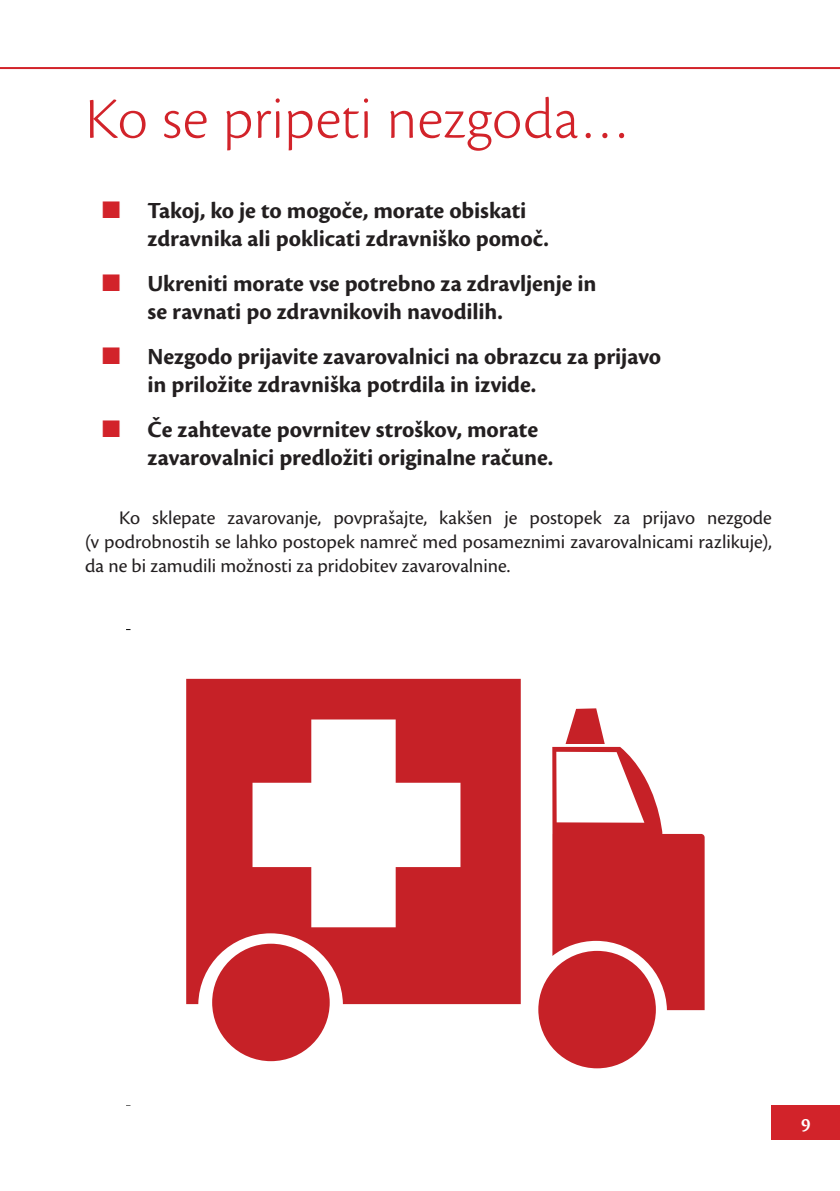
<style>
.page{position:relative;width:840px;height:1191px;background:#fff}
.page>*{position:absolute;margin:0;border:0;box-sizing:border-box;transform-origin:0 0}
.t1{font:60px "Cronos Pro Lt Capt";color:#d2232a}
.t2{font:700 24px/28px "Cronos Pro";letter-spacing:-.005em;color:#231f20}
.t3{font:20px/24px "Cronos Pro";color:#231f20;text-align:justify}
.t4{font:20px "Cronos Pro Semibold Disp";color:#fff}
.s1{color:#d2232a}
</style>
<div class="page">
<div style="left:771px;top:1106px;width:68px;height:34px;background:#d2232a"></div>
<hr style="left:0;top:67px;width:839px;height:2px;background:#d2232a">
<svg style="left:186px;top:679px;width:334px;height:325px;fill:#c62127"></svg>
<div style="left:212px;top:943px;width:117px;height:118px;background:#c62127;border-radius:50%"></div>
<div style="left:538px;top:951px;width:117px;height:117px;background:#c62127;border-radius:50%"></div>
<svg style="left:552px;top:708px;width:152px;height:302px"></svg>
<h1 class="t1" style="left:85px;top:84px;width:546px">Ko se pripeti nezgoda…</h1>
<p class="t2" style="left:147px;top:197px;width:402px;text-indent:-45px"><span class="s1">■</span> Takoj, ko je to mogoče, morate obiskati zdravnika ali poklicati zdravniško pomoč.</p>
<p class="t2" style="left:147px;top:270px;width:450px;text-indent:-45px"><span class="s1">■</span> Ukreniti morate vse potrebno za zdravljenje in se ravnati po zdravnikovih navodilih.</p>
<p class="t2" style="left:147px;top:343px;width:514px;text-indent:-45px"><span class="s1">■</span> Nezgodo prijavite zavarovalnici na obrazcu za prijavo in priložite zdravniška potrdila in izvide.</p>
<p class="t2" style="left:147px;top:416px;width:407px;text-indent:-45px"><span class="s1">■</span> Če zahtevate povrnitev stroškov, morate zavarovalnici predložiti originalne račune.</p>
<p class="t3" style="left:85px;top:506px;width:687px;text-indent:34px">Ko sklepate zavarovanje, povprašajte, kakšen je postopek za prijavo nezgode (v podrobnostih se lahko postopek namreč med posameznimi zavarovalnicami razlikuje), da ne bi zamudili možnosti za pridobitev zavarovalnine.</p>
<p class="t4" style="left:800px;top:1113px;width:11px">9</p>
</div>
